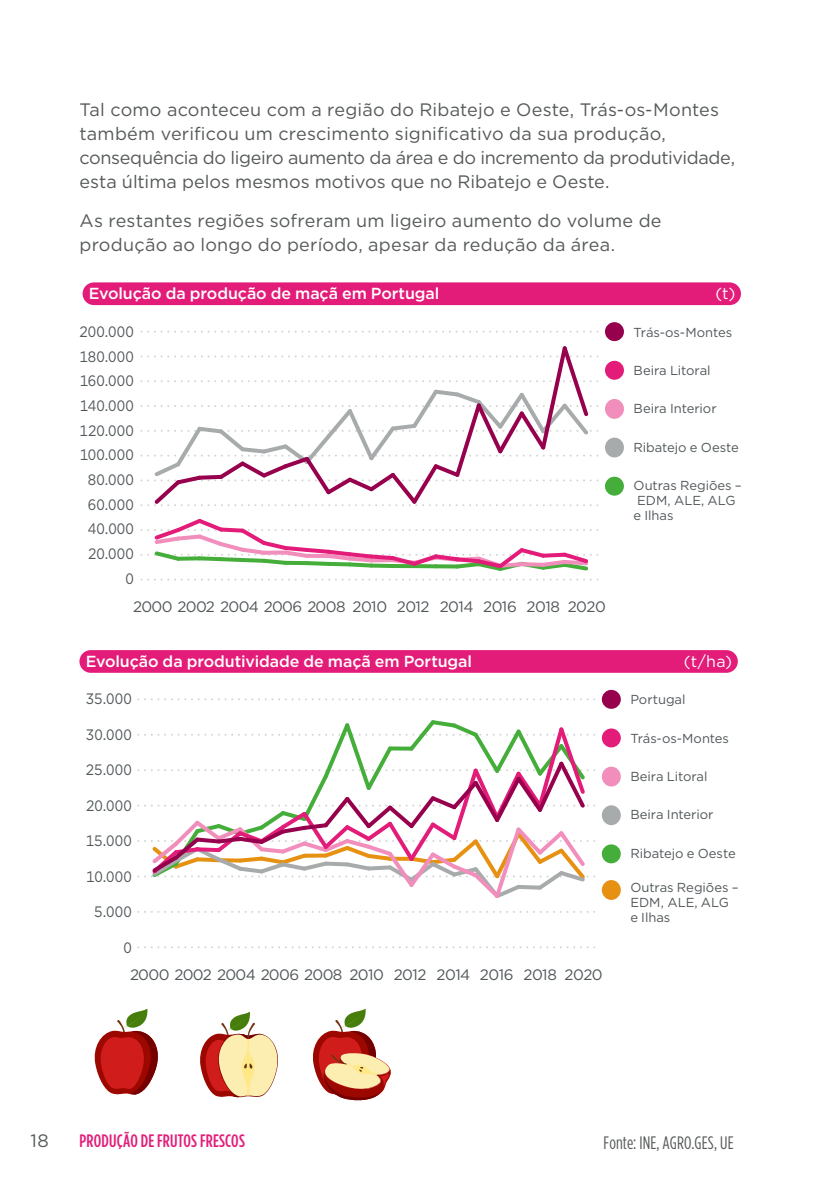
<style>
.page{position:relative;width:840px;height:1191px;background:#fff}
.page>*{position:absolute;margin:0;border:0;box-sizing:border-box;transform-origin:0 0}
.t1{font:18px/24px "Gotham";letter-spacing:.005em;color:#56595a}
.t2{font:500 18px "Gotham Condensed";letter-spacing:.01em;color:#e31c79}
.t3{font:18px "Gotham Condensed";letter-spacing:.01em;color:#56595a}
.t4{font:500 16px "Gotham";letter-spacing:-.005em;color:#fff}
.t5{font:16px "Gotham";color:#fff}
.t6{font:15.2px "Gotham";letter-spacing:-.04em;color:#51575a;scale:.93 1}
.t7{font:15.2px "Gotham";letter-spacing:-.04em;color:#51575a}
.t8{font:13px/15.2px "Gotham";letter-spacing:-.005em;color:#51575a}
</style>
<div class="page">
<svg style="left:141px;top:331px;width:456px;height:2px"></svg>
<div style="left:83px;top:282px;width:657px;height:23px;background:#e31c79;border-radius:11px"></div>
<div style="left:604px;top:399px;width:19px;height:20px;background:#f18ebc;border-radius:50%"></div>
<div style="left:604px;top:437px;width:19px;height:20px;background:#a8abac;border-radius:50%"></div>
<div style="left:604px;top:361px;width:19px;height:19px;background:#e31c79;border-radius:50%"></div>
<div style="left:604px;top:477px;width:19px;height:18px;background:#45ae3b;border-radius:50%"></div>
<div style="left:604px;top:322px;width:19px;height:19px;background:#96004d;border-radius:50%"></div>
<svg style="left:141px;top:519px;width:456px;height:61px"></svg>
<svg style="left:141px;top:346px;width:456px;height:160px"></svg>
<svg style="left:138px;top:698px;width:456px;height:2px"></svg>
<svg style="left:138px;top:911px;width:456px;height:2px"></svg>
<svg style="left:138px;top:946px;width:456px;height:2px"></svg>
<div style="left:79px;top:650px;width:658px;height:23px;background:#e31c79;border-radius:11px"></div>
<div style="left:601px;top:766px;width:19px;height:20px;background:#f18ebc;border-radius:50%"></div>
<div style="left:601px;top:880px;width:19px;height:20px;background:#e69111;border-radius:50%"></div>
<div style="left:601px;top:805px;width:19px;height:20px;background:#a8abac;border-radius:50%"></div>
<div style="left:601px;top:728px;width:19px;height:19px;background:#e31c79;border-radius:50%"></div>
<div style="left:601px;top:844px;width:19px;height:19px;background:#45ae3b;border-radius:50%"></div>
<div style="left:601px;top:690px;width:19px;height:19px;background:#96004d;border-radius:50%"></div>
<svg style="left:138px;top:720px;width:456px;height:178px"></svg>
<svg style="left:200px;top:1011px;width:78px;height:87px"></svg>
<svg style="left:313px;top:1008px;width:78px;height:93px"></svg>
<svg style="left:94px;top:1008px;width:64px;height:87px"></svg>
<p class="t1" style="left:79px;top:98px;width:656px">Tal como aconteceu com a região do Ribatejo e Oeste, Trás-os-Montes também verificou um crescimento significativo da sua produção, consequência do ligeiro aumento da área e do incremento da produtividade, esta última pelos mesmos motivos que no Ribatejo e Oeste.</p>
<p class="t1" style="left:79px;top:208px;width:583px">As restantes regiões sofreram um ligeiro aumento do volume de produção ao longo do período, apesar da redução da área.</p>
<p class="t4" style="left:89px;top:283px;width:352px">Evolução da produção de maçã em Portugal</p>
<p class="t5" style="left:715px;top:283px;width:21px">(t)</p>
<p class="t6" style="left:79px;top:322px;width:60px">200.000</p>
<p class="t6" style="left:79px;top:346px;width:60px">180.000</p>
<p class="t6" style="left:80px;top:371px;width:60px">160.000</p>
<p class="t6" style="left:80px;top:396px;width:60px">140.000</p>
<p class="t6" style="left:79px;top:420px;width:60px">120.000</p>
<p class="t6" style="left:80px;top:445px;width:60px">100.000</p>
<p class="t6" style="left:88px;top:470px;width:51px">80.000</p>
<p class="t6" style="left:88px;top:494px;width:51px">60.000</p>
<p class="t6" style="left:88px;top:519px;width:51px">40.000</p>
<p class="t6" style="left:88px;top:544px;width:51px">20.000</p>
<p class="t6" style="left:125px;top:568px;width:11px">0</p>
<p class="t7" style="left:133px;top:597px;width:474px">2000 2002 2004 2006 2008 2010 2012 2014 2016 2018 2020</p>
<p class="t8" style="left:633px;top:324px;width:100px">Trás-os-Montes</p>
<p class="t8" style="left:633px;top:362px;width:79px">Beira Litoral</p>
<p class="t8" style="left:633px;top:401px;width:85px">Beira Interior</p>
<p class="t8" style="left:633px;top:439px;width:107px">Ribatejo e Oeste</p>
<p class="t8" style="left:633px;top:477px;width:110px">Outras Regiões –<br>EDM, ALE, ALG e Ilhas</p>
<p class="t4" style="left:86px;top:651px;width:387px">Evolução da produtividade de maçã em Portugal</p>
<p class="t5" style="left:683px;top:651px;width:50px">(t/ha)</p>
<p class="t6" style="left:86px;top:689px;width:51px">35.000</p>
<p class="t6" style="left:86px;top:725px;width:51px">30.000</p>
<p class="t6" style="left:86px;top:760px;width:51px">25.000</p>
<p class="t6" style="left:86px;top:796px;width:51px">20.000</p>
<p class="t6" style="left:86px;top:831px;width:51px">15.000</p>
<p class="t6" style="left:86px;top:866px;width:51px">10.000</p>
<p class="t6" style="left:94px;top:902px;width:42px">5.000</p>
<p class="t6" style="left:123px;top:937px;width:11px">0</p>
<p class="t7" style="left:130px;top:964px;width:474px">2000 2002 2004 2006 2008 2010 2012 2014 2016 2018 2020</p>
<p class="t8" style="left:630px;top:692px;width:57px">Portugal</p>
<p class="t8" style="left:630px;top:730px;width:100px">Trás-os-Montes</p>
<p class="t8" style="left:630px;top:768px;width:79px">Beira Litoral</p>
<p class="t8" style="left:630px;top:807px;width:85px">Beira Interior</p>
<p class="t8" style="left:630px;top:845px;width:107px">Ribatejo e Oeste</p>
<p class="t8" style="left:630px;top:879px;width:110px">Outras Regiões –<br>EDM, ALE, ALG e Ilhas</p>
<p class="t1" style="left:31px;top:1128px;width:20px">18</p>
<p class="t2" style="left:79px;top:1130px;width:167px">PRODUÇÃO DE FRUTOS FRESCOS</p>
<p class="t3" style="left:603px;top:1132px;width:131px">Fonte: INE, AGRO.GES, UE</p>
</div>
